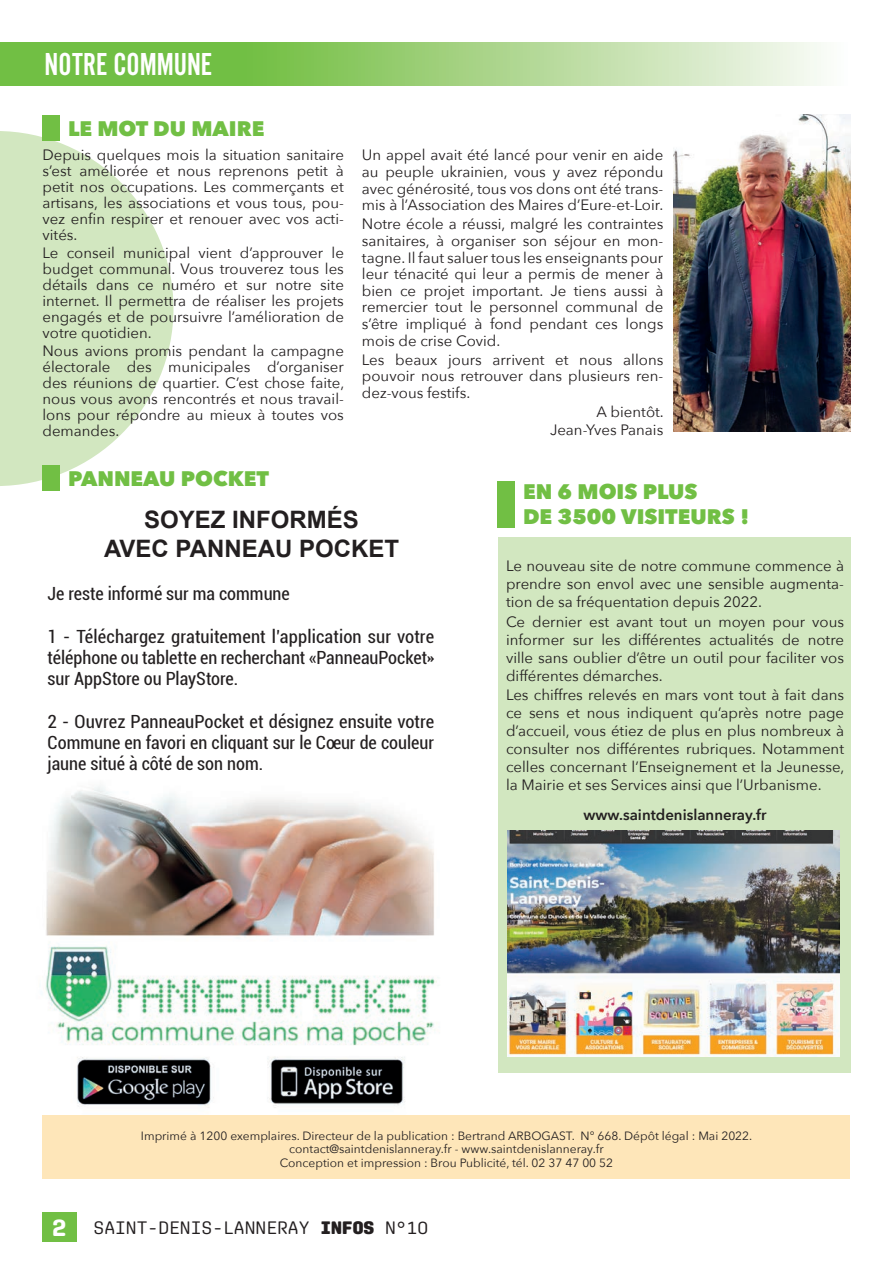
<style>
.page{position:relative;width:893px;height:1263px;background:#fff}
.page>*{position:absolute;margin:0;border:0;box-sizing:border-box;transform-origin:0 0}
.t1{font:33px "Alternate Got No 2 D";color:#fff}
.t2{font:700 24.3px "Roboto";color:#231f20}
.t3{font:700 24px "Arial";color:#231f20}
.Folio{font:700 24px "Aglet Mono";color:#fff}
.t4{font:800 21px "Avenir Next";color:#71bf44}
.t5{font:condensed 18.15px/21.1px "Roboto";color:#231f20;text-align:justify}
.Bas_de_page_gauche{font:18px "Aglet Mono";color:#231f20}
.Texte{font:15px/15.9px "Avenir Next";color:#231f20;text-align:justify}
.Texte-2{font:600 15px "Avenir Next";color:#231f20}
.Texte-3{font:12px "Avenir Next";color:#231f20}
.s1{font-weight:900}
</style>
<div class="page">
<svg style="left:0;top:131px;width:173px;height:355px;fill:#d2e7c0"></svg>
<div style="left:43px;top:1212px;width:34px;height:30px;background:#71bf44"></div>
<svg style="left:0;top:43px;width:821px;height:42px;background:#9fd17e"></svg>
<div style="left:43px;top:115px;width:17px;height:25px;background:#71bf44"></div>
<div style="left:43px;top:465px;width:17px;height:25px;background:#71bf44"></div>
<div style="left:497px;top:481px;width:17px;height:47px;background:#71bf44"></div>
<img style="left:42px;top:786px;width:395px;height:338px">
<img style="left:673px;top:115px;width:177px;height:317px">
<div style="left:497px;top:537px;width:353px;height:536px;background:#d2e7c0"></div>
<div style="left:43px;top:1115px;width:807px;height:64px;background:#fee6b9"></div>
<img style="left:507px;top:831px;width:332px;height:225px">
<p class="t1" style="left:45px;top:47px;width:169px">NOTRE COMMUNE</p>
<p class="t4" style="left:68px;top:115px;width:198px">LE MOT DU MAIRE</p>
<p class="Texte" style="left:43px;top:147px;width:303px">Depuis quelques mois la situation sanitaire s’est améliorée et nous reprenons petit à petit nos occupations. Les commerçants et artisans, les associations et vous tous, pou&shy;vez enfin respirer et renouer avec vos acti&shy;vités.</p>
<p class="Texte" style="left:43px;top:244px;width:303px">Le conseil municipal vient d’approuver le budget communal. Vous trouverez tous les détails dans ce numéro et sur notre site internet. Il permettra de réaliser les projets engagés et de poursuivre l’amélioration de votre quotidien.</p>
<p class="Texte" style="left:43px;top:342px;width:303px">Nous avions promis pendant la campagne électorale des municipales d’organiser des réunions de quartier. C’est chose faite, nous vous avons rencontrés et nous travail&shy;lons pour répondre au mieux à toutes vos demandes.</p>
<p class="t4" style="left:68px;top:465px;width:202px">PANNEAU POCKET</p>
<p class="Texte" style="left:362px;top:146px;width:303px;line-height:16.6px">Un appel avait été lancé pour venir en aide au peuple ukrainien, vous y avez répondu avec générosité, tous vos dons ont été trans&shy;mis à l’Association des Maires d’Eure-et-Loir.</p>
<p class="Texte" style="left:362px;top:215px;width:303px;line-height:16.6px">Notre école a réussi, malgré les contraintes sanitaires, à organiser son séjour en mon&shy;tagne. Il faut saluer tous les enseignants pour leur ténacité qui leur a permis de mener à bien ce projet important. Je tiens aussi à remercier tout le personnel communal de s’être impliqué à fond pendant ces longs mois de crise Covid.</p>
<p class="Texte" style="left:362px;top:350px;width:303px;line-height:16.6px">Les beaux jours arrivent et nous allons pouvoir nous retrouver dans plusieurs ren&shy;dez-vous festifs.</p>
<p class="Texte" style="left:597px;top:403px;width:69px">A bientôt.</p>
<p class="Texte" style="left:550px;top:422px;width:115px">Jean-Yves Panais</p>
<p class="t4" style="left:523px;top:478px;width:176px">EN 6 MOIS PLUS</p>
<p class="t2" style="left:141px;top:497px;width:202px">SOYER INFORMÉS</p>
<p class="t4" style="left:523px;top:504px;width:228px">DE 3500 VISITEURS !</p>
<p class="t2" style="left:105px;top:528px;width:273px">AVEC PANNEAU POCKET</p>
<p class="t5" style="left:48px;top:583px;width:244px">Je reste informé sur ma commune</p>
<p class="t5" style="left:48px;top:625px;width:388px">1 - Téléchargez gratuitement l’application sur votre téléphone ou tablette en recherchant «PanneauPocket» sur AppStore ou PlayStore.</p>
<p class="t5" style="left:48px;top:710px;width:388px">2 - Ouvrez PanneauPocket et désignez ensuite votre Commune en favori en cliquant sur le Cœur de couleur jaune situé à côté de son nom.</p>
<p class="t3" style="left:144px;top:504px;width:216px">SOYEZ INFORMÉS</p>
<p class="t3" style="left:104px;top:532px;width:297px">AVEC PANNEAU POCKET</p>
<p class="Texte" style="left:506px;top:556px;width:340px;line-height:18px">Le nouveau site de notre commune commence à prendre son envol avec une sensible augmenta&shy;tion de sa fréquentation depuis 2022.</p>
<p class="Texte" style="left:506px;top:612px;width:340px;line-height:18px">Ce dernier est avant tout un moyen pour vous informer sur les différentes actualités de notre ville sans oublier d’être un outil pour faciliter vos différentes démarches.</p>
<p class="Texte" style="left:506px;top:685px;width:340px;line-height:18px">Les chiffres relevés en mars vont tout à fait dans ce sens et nous indiquent qu’après notre page d’accueil, vous étiez de plus en plus nombreux à consulter nos différentes rubriques. Notamment celles concernant l’Enseignement et la Jeunesse, la Mairie et ses Services ainsi que l’Urbanisme.</p>
<p class="Texte-2" style="left:583px;top:802px;width:185px">www.saintdenislanneray.fr</p>
<p class="Texte-3" style="left:141px;top:1125px;width:613px">Imprimé à 1200 exemplaires. Directeur de la publication : Bertrand ARBOGAST. N° 668. Dépôt légal : Mai 2022.</p>
<p class="Texte-3" style="left:289px;top:1139px;width:316px">contact@saintdenislanneray.fr - www.saintdenislanneray.fr</p>
<p class="Texte-3" style="left:280px;top:1152px;width:335px">Conception et impression : Brou Publicité, tél. 02 37 47 00 52</p>
<p class="Folio" style="left:52px;top:1214px;width:16px">2</p>
<p class="Bas_de_page_gauche" style="left:94px;top:1217px;width:336px">SAINT-DENIS-LANNERAY <span class="s1">INFOS</span> N°10</p>
</div>
